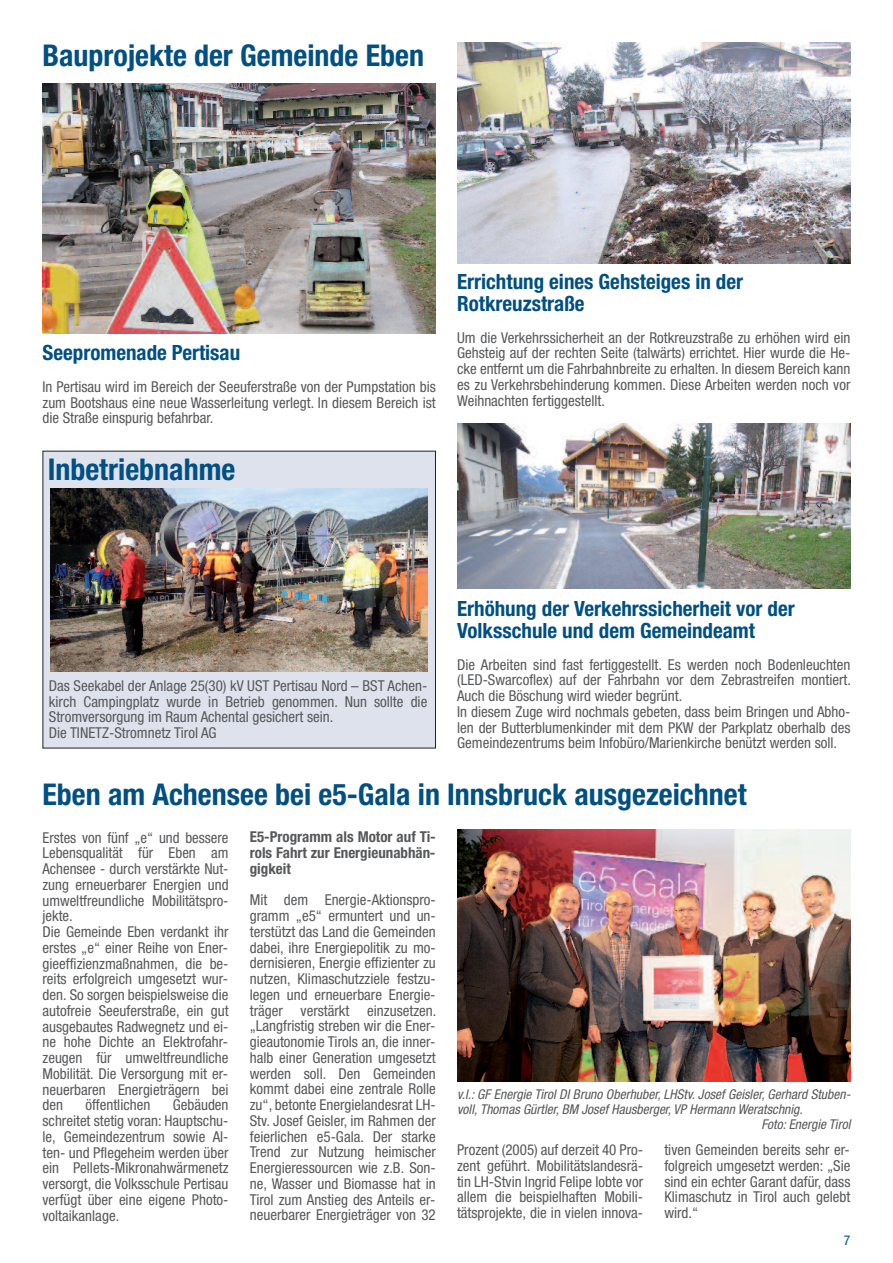
<style>
.page{position:relative;width:893px;height:1263px;background:#fff}
.page>*{position:absolute;margin:0;border:0;box-sizing:border-box;transform-origin:0 0}
.t1{font:700 condensed 30px "Helvetica Neue";color:#014f83}
.t2{font:700 condensed 21px/22.5px "Helvetica Neue";color:#014f83}
.t3{font:condensed 15px/15.8px "Helvetica Neue";color:#57585a;text-align:justify}
.t4{font:700 condensed 15px/15.8px "Helvetica Neue";color:#57585a;text-align:justify}
.t5{font:italic condensed 13.5px "Helvetica Neue";color:#57585a}
.t6{font:condensed 13.5px "Helvetica Neue";color:#014f83}
</style>
<div class="page">
<div style="left:43px;top:451px;width:392px;height:297px;background:#dee2ec"></div>
<img style="left:457px;top:830px;width:393px;height:251px">
<img style="left:457px;top:423px;width:393px;height:165px">
<img style="left:457px;top:43px;width:393px;height:220px">
<img style="left:43px;top:83px;width:393px;height:251px">
<img style="left:50px;top:488px;width:377px;height:184px">
<h1 class="t1" style="left:43px;top:44px;width:383px">Bauprojekte der Gemeinde Eben</h1>
<h2 class="t2" style="left:43px;top:343px;width:199px">Seepromenade Pertisau</h2>
<p class="t3" style="left:43px;top:380px;width:395px">In Pertisau wird im Bereich der Seeuferstraße von der Pumpstation bis zum Bootshaus eine neue Wasserleitung verlegt. In diesem Bereich ist die Straße einspurig befahrbar.</p>
<h1 class="t1" style="left:48px;top:459px;width:189px">Inbetriebnahme</h1>
<h2 class="t2" style="left:457px;top:272px;width:288px">Errichtung eines Gehsteiges in der<br>Rotkreuzstraße</h2>
<p class="t3" style="left:457px;top:331px;width:395px">Um die Verkehrssicherheit an der Rotkreuzstraße zu erhöhen wird ein Gehsteig auf der rechten Seite (talwärts) errichtet. Hier wurde die He&shy;cke entfernt um die Fahrbahnbreite zu erhalten. In diesem Bereich kann es zu Verkehrsbehinderung kommen. Diese Arbeiten werden noch vor Weihnachten fertiggestellt.</p>
<p class="t3" style="left:49px;top:679px;width:380px;text-align:left">Das Seekabel der Anlage 25(30) kV UST Pertisau Nord – BST Achen&shy;kirch Campingplatz wurde in Betrieb genommen. Nun sollte die Stromversorgung im Raum Achental gesichert sein.<br>Die TINETZ-Stromnetz Tirol AG</p>
<h2 class="t2" style="left:457px;top:599px;width:339px">Erhöhung der Verkehrssicherheit vor der<br>Volksschule und dem Gemeindeamt</h2>
<p class="t3" style="left:457px;top:658px;width:395px;text-align:left">Die Arbeiten sind fast fertiggestellt. Es werden noch Bodenleuchten (LED-Swarcoflex) auf der Fahrbahn vor dem Zebrastreifen montiert.<br>Auch die Böschung wird wieder begrünt.<br>In diesem Zuge wird nochmals gebeten, dass beim Bringen und Abho&shy;len der Butterblumenkinder mit dem PKW der Parkplatz oberhalb des Gemeindezentrums beim Infobüro/Marienkirche benützt werden soll.</p>
<h1 class="t1" style="left:43px;top:784px;width:705px">Eben am Achensee bei e5-Gala in Innsbruck ausgezeichnet</h1>
<p class="t3" style="left:43px;top:830px;width:188px;text-align:left">Erstes von fünf „e“ und bessere<br>Lebensqualität für Eben am<br>Achensee - durch verstärkte Nut&shy;zung erneuerbarer Energien und umweltfreundliche Mobilitätspro&shy;jekte.<br>Die Gemeinde Eben verdankt ihr erstes „e“ einer Reihe von Ener&shy;gieeffizienzmaßnahmen, die be&shy;reits erfolgreich umgesetzt wur&shy;den. So sorgen beispielsweise die autofreie Seeuferstraße, ein gut ausgebautes Radwegnetz und ei&shy;ne hohe Dichte an Elektrofahr&shy;zeugen für umweltfreundliche<br>Mobilität. Die Versorgung mit er&shy;neuerbaren Energieträgern bei den</p>
<p class="t3" style="left:43px;top:1098px;width:188px;text-indent:130px">Gebäuden schreitet stetig voran: Hauptschu&shy;le, Gemeindezentrum sowie Al&shy;ten- und Pflegeheim werden über ein Pellets-Mikronahwärmenetz versorgt, die Volksschule Pertisau verfügt über eine eigene Photo&shy;voltaikanlage.</p>
<p class="t3" style="left:85px;top:1098px;width:66px">öffentlichen</p>
<p class="t4" style="left:250px;top:830px;width:188px">E5-Programm als Motor auf Ti&shy;rols Fahrt zur Energieunabhän&shy;gigkeit</p>
<p class="t3" style="left:250px;top:893px;width:188px">Mit dem Energie-Aktionspro&shy;gramm „e5“ ermuntert und un&shy;terstützt das Land die Gemeinden dabei, ihre Energiepolitik zu mo&shy;dernisieren, Energie effizienter zu nutzen, Klimaschutzziele festzu&shy;legen und erneuerbare Energie&shy;träger verstärkt einzusetzen. „Langfristig streben wir die Ener&shy;gieautonomie Tirols an, die inner&shy;halb einer Generation umgesetzt werden soll. Den Gemeinden kommt dabei eine zentrale Rolle zu“, betonte Energielandesrat LH-Stv. Josef Geisler, im Rahmen der feierlichen e5-Gala. Der starke Trend zur Nutzung heimischer Energieressourcen wie z.B. Son&shy;ne, Wasser und Biomasse hat in Tirol zum Anstieg des Anteils er&shy;neuerbarer Energieträger von 32</p>
<p class="t5" style="left:457px;top:1090px;width:393px">v.l.: GF Energie Tirol DI Bruno Oberhuber, LHStv. Josef Geisler, Gerhard Stuben-</p>
<p class="t5" style="left:457px;top:1105px;width:347px">voll, Thomas Gürtler, BM Josef Hausberger, VP Hermann Weratschnig.</p>
<p class="t5" style="left:761px;top:1120px;width:90px">Foto: Energie Tirol</p>
<p class="t3" style="left:457px;top:1143px;width:188px">Prozent (2005) auf derzeit 40 Pro&shy;zent geführt. Mobilitätslandesrä&shy;tin LH-Stvin Ingrid Felipe lobte vor allem die beispielhaften Mobili&shy;tätsprojekte, die in vielen innova-</p>
<p class="t3" style="left:664px;top:1143px;width:188px">tiven Gemeinden bereits sehr er&shy;folgreich umgesetzt werden: „Sie sind ein echter Garant dafür, dass Klimaschutz in Tirol auch gelebt wird.“</p>
<p class="t6" style="left:844px;top:1236px;width:8px">7</p>
</div>
